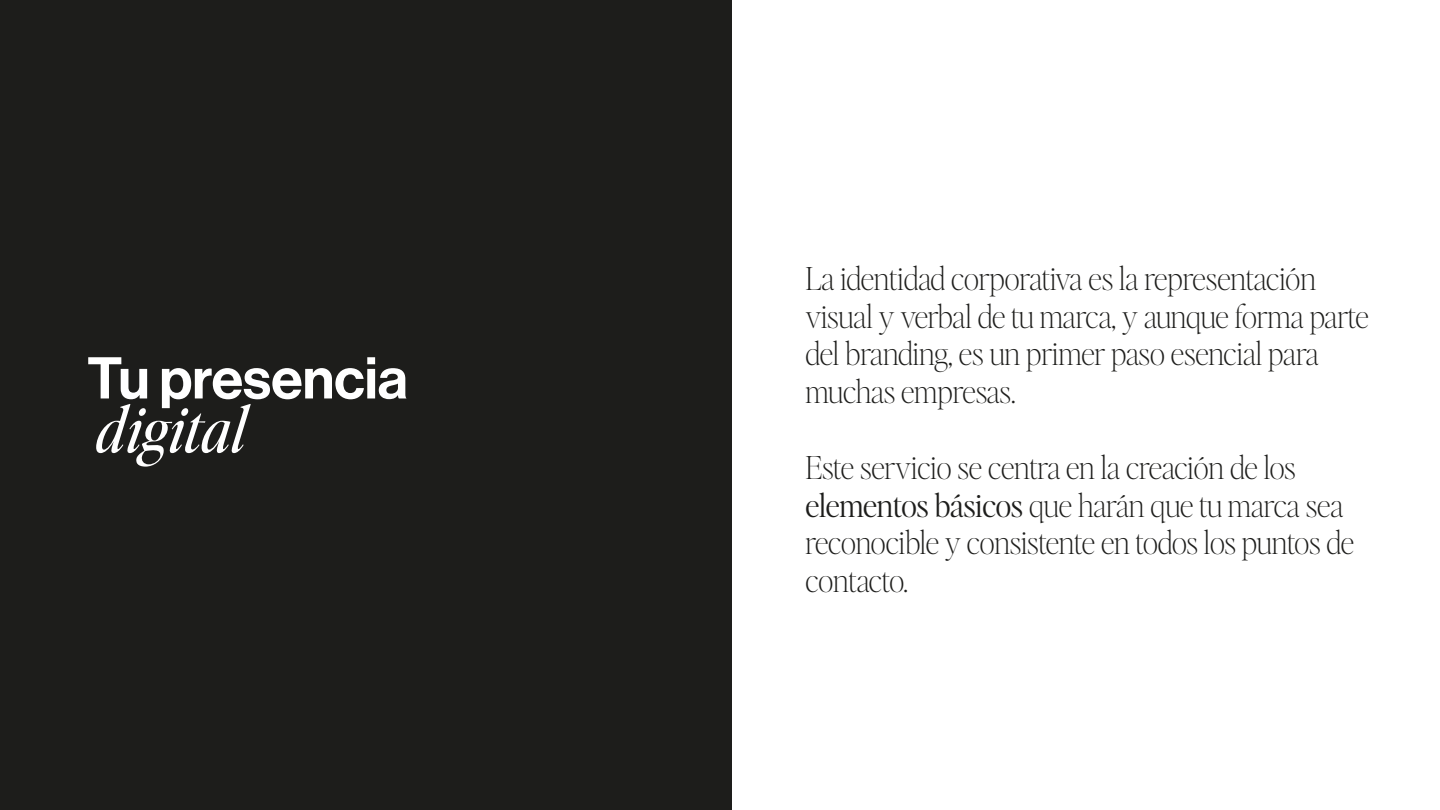
<style>
.page{position:relative;width:1440px;height:810px;background:#fff}
.page>*{position:absolute;margin:0;border:0;box-sizing:border-box;transform-origin:0 0}
.t1{font:italic 62.25px "Editor's Note";color:#fff}
.t2{font:57.68px "N Haas Grotesk DS Pro 65 Md";color:#fff}
.t3{font:100 31.5px/37.8px "Editor's Note";letter-spacing:-.01em;color:#1d1d1b}
.s1{font-weight:300}
</style>
<div class="page">
<div style="left:0;top:0;width:732px;height:810px;background:#1d1d1b"></div>
<h2 class="t2" style="left:87px;top:345px;width:322px">Tu presencia</h2>
<h1 class="t1" style="left:97px;top:388px;width:151px">digital</h1>
<p class="t3" style="left:806px;top:258px;width:565px">La identidad corporativa es la representación visual y verbal de tu marca, y aunque forma parte del branding, es un primer paso esencial para muchas empresas.</p>
<p class="t3" style="left:806px;top:447px;width:550px">Este servicio se centra en la creación de los <span class="s1">elementos básicos</span> que harán que tu marca sea reconocible y consistente en todos los puntos de contacto.</p>
</div>
